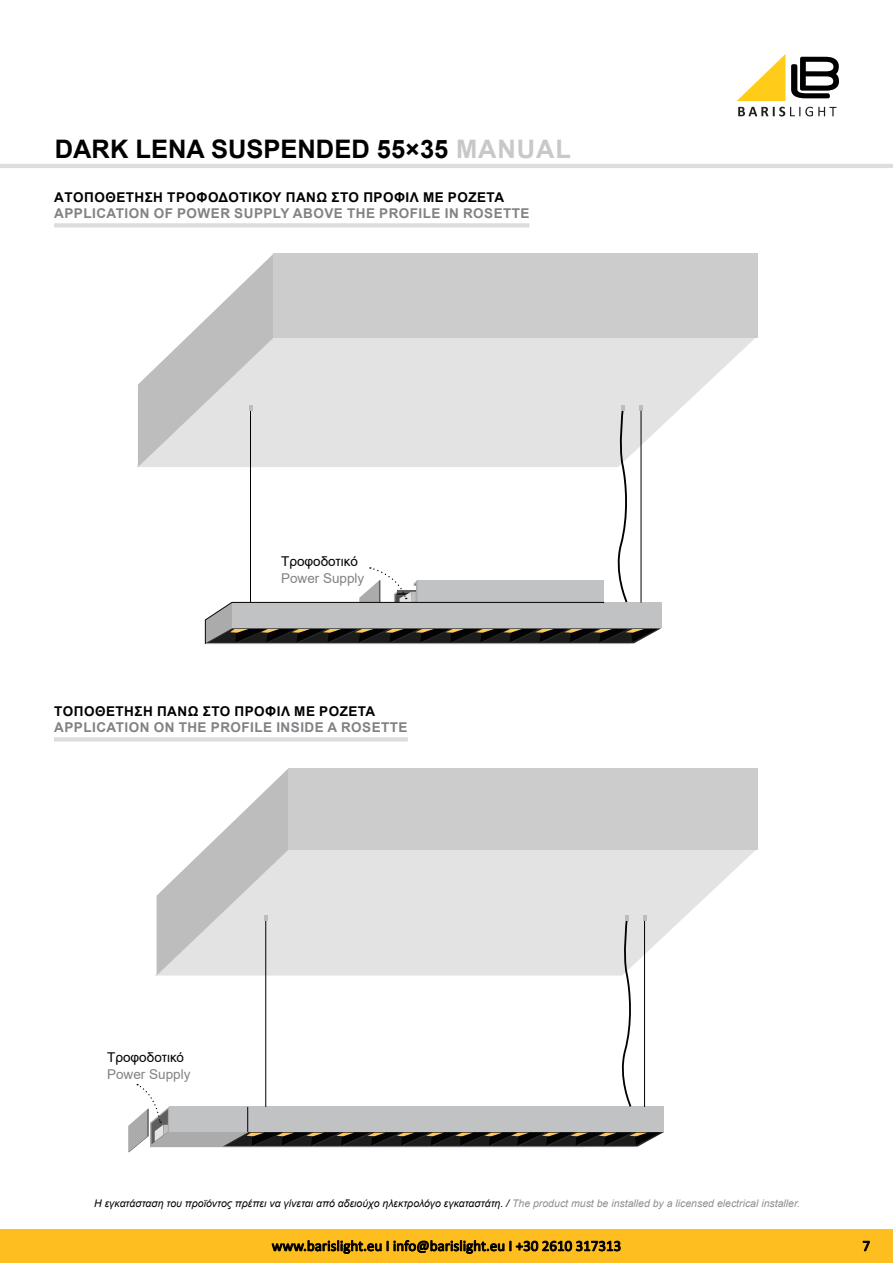
<style>
.page{position:relative;width:893px;height:1263px;background:#fff}
.page>*{position:absolute;margin:0;border:0;box-sizing:border-box;transform-origin:0 0}
.t1{font:700 25.5px "Arial";color:#000}
.t2{font:15px "Calibri";color:#000}
.t3{font:700 13.5px "Arial";letter-spacing:.035em;color:#808285}
.t4{font:700 13.5px "Arial";letter-spacing:.035em;color:#000}
.t5{font:13.5px "Arial";color:#000}
.t6{font:13.5px "Arial";color:#808285}
.t7{font:italic 10.5px "Arial";color:#000}
.s1{color:#c7c8ca}
.s2{color:#8d8f91}
</style>
<div class="page">
<svg style="left:738px;top:107px;width:98px;height:9px"></svg>
<svg style="left:791px;top:57px;width:48px;height:41px"></svg>
<svg style="left:737px;top:54px;width:48px;height:47px"></svg>
<div style="left:0;top:1229px;width:893px;height:34px;background:#febe1f"></div>
<svg style="left:272px;top:1240px;width:109px;height:13px"></svg>
<svg style="left:394px;top:1240px;width:110px;height:13px"></svg>
<svg style="left:510px;top:1241px;width:110px;height:10px"></svg>
<hr style="left:0;top:164px;width:893px;height:4px;background:#dcddde">
<svg style="left:863px;top:1241px;width:7px;height:10px"></svg>
<hr style="left:54px;top:223px;width:475px;height:4px;background:#dcddde">
<hr style="left:54px;top:737px;width:354px;height:4px;background:#dcddde">
<svg style="left:137px;top:338px;width:618px;height:129px"></svg>
<svg style="left:664px;top:850px;width:91px;height:86px;fill:#e6e6e6"></svg>
<div style="left:273px;top:254px;width:484px;height:84px;background:#ccc"></div>
<div style="left:288px;top:769px;width:469px;height:81px;background:#ccc"></div>
<svg style="left:138px;top:254px;width:523px;height:390px"></svg>
<svg style="left:128px;top:769px;width:536px;height:383px"></svg>
<h1 class="t1" style="left:55px;top:131px;width:481px">DARK LENA SUSPENDED 55×35 <span class="s1">MANUAL</span></h1>
<p class="t4" style="left:54px;top:188px;width:82px">ΑTΟΠΟΘΕΤΗΣΗ</p>
<p class="t4" style="left:167px;top:188px;width:338px">ΤΡΟΦΟΔΟΤΙΚΟΥ ΠΑΝΩ ΣΤΟ ΠΡΟΦΙΛ ΜΕ ΡΟΖΕΤΑ</p>
<p class="t3" style="left:54px;top:204px;width:10px">APPLI</p>
<p class="t3" style="left:96px;top:204px;width:158px">CATION OF POWER SUPPLY</p>
<p class="t3" style="left:293px;top:204px;width:238px">ABOVE THE PROFILE IN ROSETTE</p>
<p class="t5" style="left:281px;top:552px;width:78px">Τροφοδοτικό</p>
<p class="t6" style="left:281px;top:568px;width:85px">Power Supply</p>
<p class="t4" style="left:54px;top:702px;width:72px">TΟΠΟΘΕΤΗΣΗ</p>
<p class="t4" style="left:157px;top:702px;width:220px">ΠΑΝΩ ΣΤΟ ΠΡΟΦΙΛ ΜΕ ΡΟΖΕΤΑ</p>
<p class="t3" style="left:54px;top:718px;width:10px">APPLI</p>
<p class="t3" style="left:96px;top:718px;width:313px">CATION ΟΝ ΤΗ Ε PROFILE INSIDE A ROSETTE</p>
<p class="t5" style="left:107px;top:1048px;width:78px">Τροφοδοτικό</p>
<p class="t6" style="left:107px;top:1064px;width:85px">Power Supply</p>
<p class="t7" style="left:94px;top:1196px;width:707px">H εγκατάσταση του προϊόντος πρέπει να γίνεται από αδειούχο ηλεκτρολόγο εγκαταστάτη. / <span class="s2">The product must be installed by a licensed electrical installer.</span></p>
<h2 class="t2" style="left:272px;top:1235px;width:351px">www.barislight.eu I info@barislight.eu Ι +30 2610 317313</h2>
<h2 class="t2" style="left:862px;top:1235px;width:9px">7</h2>
</div>
